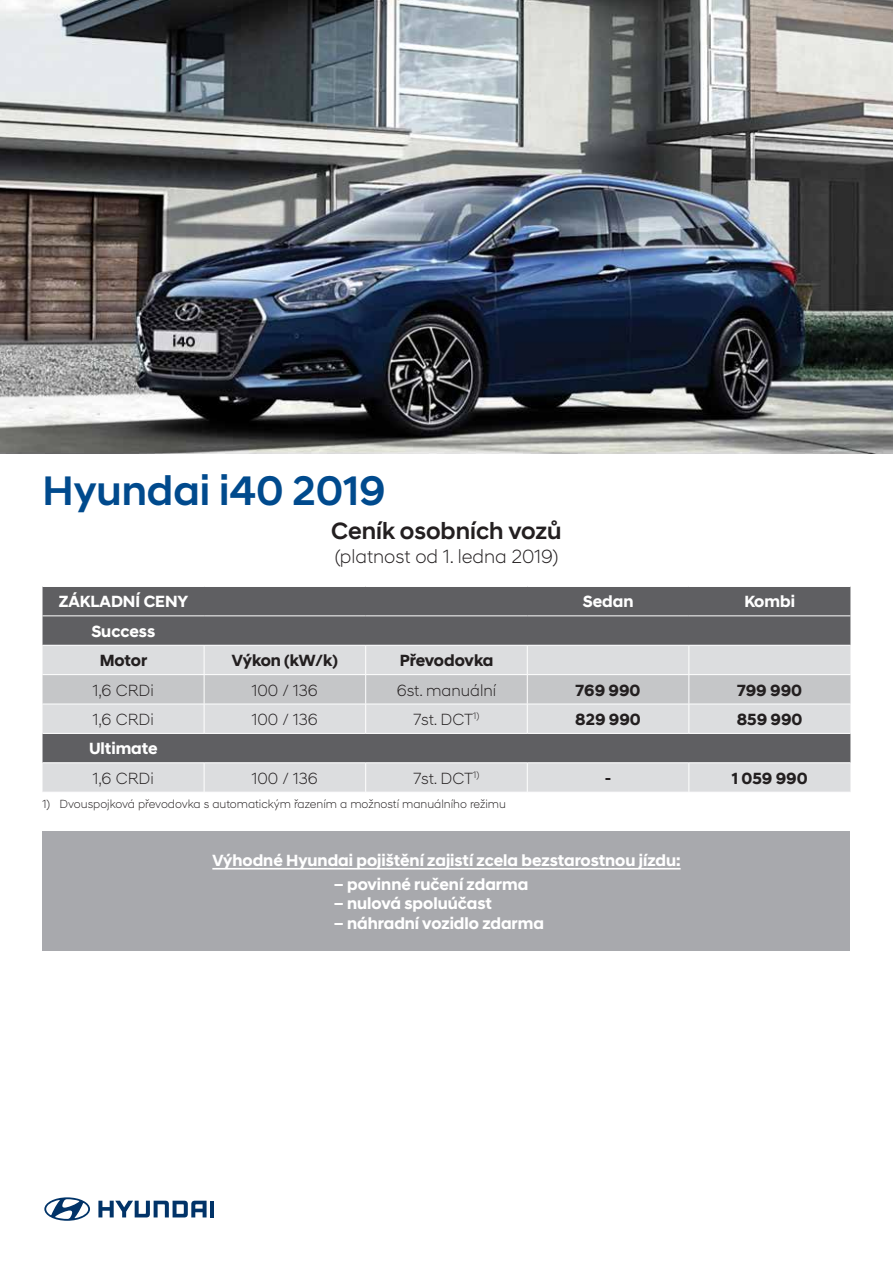
<style>
.page{position:relative;width:893px;height:1263px;background:#fff}
.page>*{position:absolute;margin:0;border:0;box-sizing:border-box;transform-origin:0 0}
.t1{font:500 42px "Hyundai Sans Head";color:#004a8d}
.t2{font:500 24px "Hyundai Sans Head";color:#231f20}
.t3{font:300 19.5px "Hyundai Sans Head";color:#231f20}
.t4{font:700 16.5px "Hyundai Sans Head";color:#fff}
.t5{font:300 16.5px "Hyundai Sans Head";color:#231f20}
.t6{font:700 16.5px "Hyundai Sans Head";color:#231f20}
.t7{font:300 12px "Hyundai Sans Head";color:#231f20}
</style>
<div class="page">
<div style="left:43px;top:587px;width:807px;height:58px;background:#5f5f62"></div>
<svg style="left:43px;top:734px;width:807px;height:58px;background:#9e9fa1"></svg>
<hr style="left:43px;top:616px;width:161px;height:1px;background:#fff">
<hr style="left:204px;top:616px;width:162px;height:1px;background:#fff">
<hr style="left:366px;top:616px;width:161px;height:1px;background:#fff">
<hr style="left:527px;top:616px;width:162px;height:1px;background:#fff">
<hr style="left:689px;top:616px;width:161px;height:1px;background:#fff">
<hr style="left:43px;top:762px;width:161px;height:1px;background:#fff">
<hr style="left:204px;top:762px;width:162px;height:1px;background:#fff">
<svg style="left:204px;top:763px;width:1px;height:29px"></svg>
<hr style="left:366px;top:762px;width:161px;height:1px;background:#fff">
<svg style="left:365px;top:763px;width:1px;height:29px"></svg>
<hr style="left:527px;top:762px;width:162px;height:1px;background:#fff">
<svg style="left:527px;top:763px;width:1px;height:29px"></svg>
<hr style="left:689px;top:762px;width:161px;height:1px;background:#fff">
<svg style="left:43px;top:646px;width:807px;height:87px;background:#d5d6d8"></svg>
<svg style="left:689px;top:763px;width:1px;height:29px"></svg>
<img style="left:0;top:0;width:893px;height:454px">
<div style="left:43px;top:831px;width:807px;height:119px;background:#a8a9ad"></div>
<hr style="left:212px;top:868px;width:469px;height:1px;background:#fff">
<svg style="left:98px;top:1201px;width:109px;height:16px"></svg>
<hr style="left:210px;top:1201px;width:4px;height:16px;background:#013368">
<svg style="left:44px;top:1197px;width:46px;height:24px"></svg>
<h1 class="t1" style="left:43px;top:465px;width:344px">Hyundai i40 2019</h1>
<h2 class="t2" style="left:331px;top:517px;width:232px">Ceník osobních vozů</h2>
<p class="t3" style="left:335px;top:545px;width:225px">(platnost od 1. ledna 2019)</p>
<p class="t4" style="left:59px;top:592px;width:131px">ZÁKLADNÍ CENY</p>
<p class="t4" style="left:583px;top:592px;width:52px">Sedan</p>
<p class="t4" style="left:744px;top:592px;width:52px">Kombi</p>
<p class="t4" style="left:91px;top:621px;width:65px">Success</p>
<p class="t6" style="left:100px;top:651px;width:49px">Motor</p>
<p class="t6" style="left:232px;top:651px;width:107px">Výkon (kW/k)</p>
<p class="t6" style="left:400px;top:651px;width:95px">Převodovka</p>
<p class="t5" style="left:93px;top:680px;width:62px">1,6 CRDi</p>
<p class="t5" style="left:252px;top:680px;width:68px">100 / 136</p>
<p class="t5" style="left:397px;top:680px;width:101px">6st. manuální</p>
<p class="t6" style="left:576px;top:680px;width:66px">769 990</p>
<p class="t6" style="left:737px;top:680px;width:66px">799 990</p>
<p class="t5" style="left:93px;top:709px;width:62px">1,6 CRDi</p>
<p class="t5" style="left:252px;top:709px;width:68px">100 / 136</p>
<p class="t5" style="left:413px;top:709px;width:68px">7st. DCT<sup>1)</sup></p>
<p class="t6" style="left:575px;top:709px;width:67px">829 990</p>
<p class="t6" style="left:737px;top:709px;width:67px">859 990</p>
<p class="t4" style="left:89px;top:739px;width:70px">Ultimate</p>
<p class="t5" style="left:93px;top:768px;width:62px">1,6 CRDi</p>
<p class="t5" style="left:252px;top:768px;width:68px">100 / 136</p>
<p class="t5" style="left:413px;top:768px;width:67px">7st. DCT<sup>1)</sup></p>
<p class="t6" style="left:605px;top:768px;width:8px">-</p>
<p class="t6" style="left:732px;top:768px;width:77px">1 059 990</p>
<p class="t7" style="left:43px;top:797px;width:465px">1) Dvouspojková převodovka s automatickým řazením a možností manuálního režimu</p>
<p class="t4" style="left:212px;top:850px;width:470px">Výhodné Hyundai pojištění zajistí zcela bezstarostnou jízdu:</p>
<p class="t4" style="left:334px;top:874px;width:196px">– povinné ručení zdarma</p>
<p class="t4" style="left:334px;top:893px;width:159px">– nulová spoluúčast</p>
<p class="t4" style="left:334px;top:913px;width:212px">– náhradní vozidlo zdarma</p>
</div>
